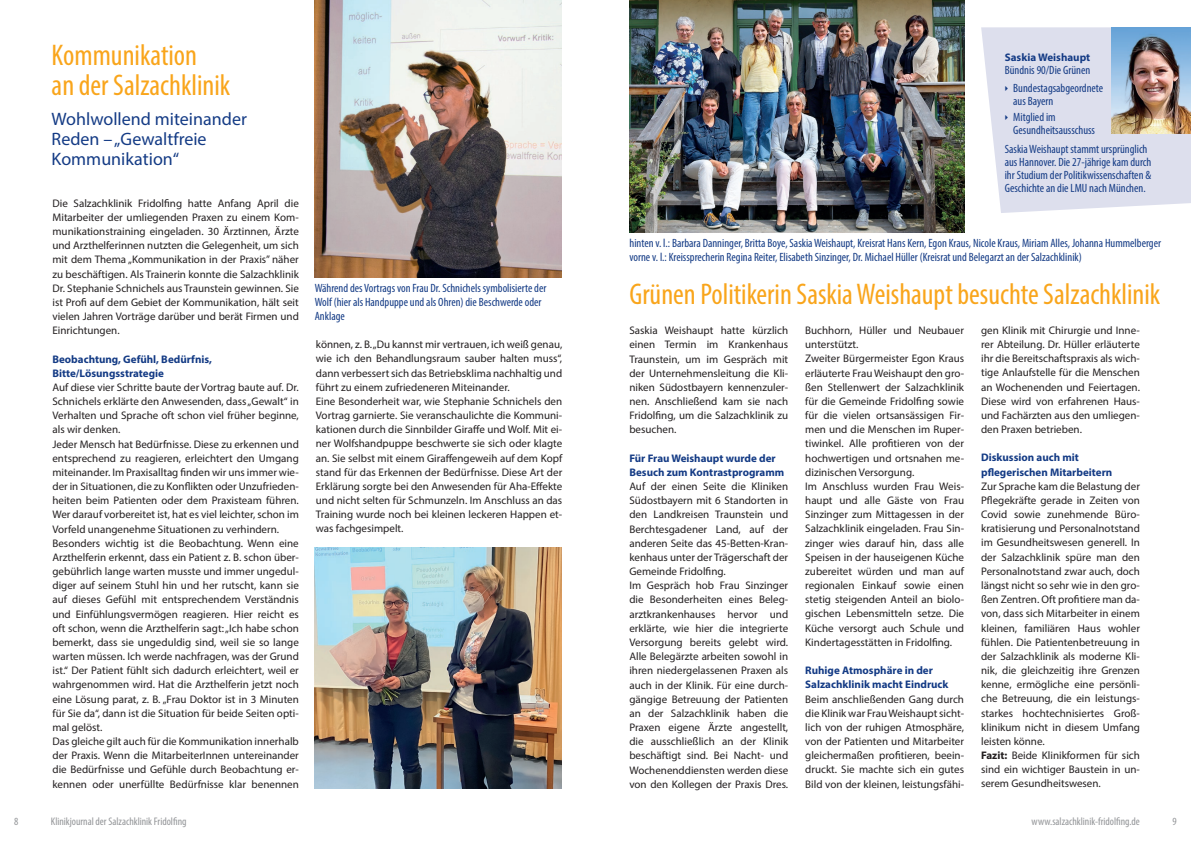
<style>
.page{position:relative;width:1191px;height:842px;background:#fff}
.page>*{position:absolute;margin:0;border:0;box-sizing:border-box;transform-origin:0 0}
.t1{font:condensed 30px/30px "Myriad Pro";color:#f9a51b}
.t2{font:18px/20px "Myriad Pro";color:#143b85}
.t3{font:condensed 12px/14.2px "Myriad Pro";color:#143b85}
.t4{font:11px/14.2px "Myriad Pro";color:#231f20}
.t5{font:700 11px/14.2px "Myriad Pro";color:#143b85}
.t6{font:condensed 11px "Myriad Pro";color:#939598}
.s1{font-weight:700}
</style>
<div class="page">
<img style="left:315px;top:0;width:246px;height:277px">
<img style="left:315px;top:548px;width:246px;height:240px">
<img style="left:629px;top:0;width:335px;height:232px">
<svg style="left:981px;top:27px;width:210px;height:186px;background:#cfd0db"></svg>
<h1 class="t1" style="left:52px;top:40px;width:180px">Kommunikation<br>an der Salzachklinik</h1>
<h2 class="t2" style="left:52px;top:109px;width:197px">Wohlwollend miteinander<br>Reden – „Gewaltfreie<br>Kommunikation“</h2>
<p class="t4" style="left:52px;top:196px;width:248px;text-align:justify">Die Salzachklinik Fridolfing hatte Anfang April die Mitarbeiter der umliegenden Praxen zu einem Kom&shy;munikationstraining eingeladen. 30 Ärztinnen, Ärzte und Arzthelferinnen nutzten die Gelegenheit, um sich mit dem Thema „Kommunikation in der Praxis” näher zu beschäftigen. Als Trainerin konnte die Salzachklinik Dr. Stephanie Schnichels aus Traunstein gewinnen. Sie ist Profi auf dem Gebiet der Kommunikation, hält seit vielen Jahren Vorträge darüber und berät Firmen und Einrichtungen.</p>
<p class="t5" style="left:52px;top:351px;width:161px">Beobachtung, Gefühl, Bedürfnis,<br>Bitte/Lösungsstrategie</p>
<p class="t4" style="left:52px;top:380px;width:248px">Auf diese vier Schritte baute der Vortrag baute auf. Dr.<br>Schnichels erklärte den Anwesenden, dass „Gewalt“ in Verhalten und Sprache oft schon viel früher beginne, als wir denken.<br>Jeder Mensch hat Bedürfnisse. Diese zu erkennen und entsprechend zu reagieren, erleichtert den Umgang miteinander. Im Praxisalltag finden wir uns immer wie&shy;der in Situationen, die zu Konflikten oder Unzufrieden&shy;heiten beim Patienten oder dem Praxisteam führen.<br>Wer darauf vorbereitet ist, hat es viel leichter, schon im Vorfeld unangenehme Situationen zu verhindern.<br>Besonders wichtig ist die Beobachtung. Wenn eine Arzthelferin erkennt, dass ein Patient z. B. schon über&shy;gebührlich lange warten musste und immer ungedul&shy;diger auf seinem Stuhl hin und her rutscht, kann sie auf dieses Gefühl mit entsprechendem Verständnis und Einfühlungsvermögen reagieren. Hier reicht es oft schon, wenn die Arzthelferin sagt: „Ich habe schon bemerkt, dass sie ungeduldig sind, weil sie so lange warten müssen. Ich werde nachfragen, was der Grund ist.“ Der Patient fühlt sich dadurch erleichtert, weil er wahrgenommen wird. Hat die Arzthelferin jetzt noch eine Lösung parat, z. B. „Frau Doktor ist in 3 Minuten für Sie da“, dann ist die Situation für beide Seiten opti&shy;mal gelöst.<br>Das gleiche gilt auch für die Kommunikation innerhalb der Praxis. Wenn die MitarbeiterInnen untereinander die Bedürfnisse und Gefühle durch Beobachtung er&shy;kennen oder unerfüllte Bedürfnisse klar benennen</p>
<p class="t3" style="left:315px;top:280px;width:233px">Während des Vortrags von Frau Dr. Schnichels symbolisierte der<br>Wolf (hier als Handpuppe und als Ohren) die Beschwerde oder<br>Anklage</p>
<p class="t4" style="left:316px;top:337px;width:248px">können, z. B. „Du kannst mir vertrauen, ich weiß genau, wie ich den Behandlungsraum sauber halten muss“, dann verbessert sich das Betriebsklima nachhaltig und führt zu einem zufriedeneren Miteinander.<br>Eine Besonderheit war, wie Stephanie Schnichels den Vortrag garnierte. Sie veranschaulichte die Kommuni&shy;kationen durch die Sinnbilder Giraffe und Wolf. Mit ei&shy;ner Wolfshandpuppe beschwerte sie sich oder klagte an. Sie selbst mit einem Giraffengeweih auf dem Kopf stand für das Erkennen der Bedürfnisse. Diese Art der Erklärung sorgte bei den Anwesenden für Aha-Effekte und nicht selten für Schmunzeln. Im Anschluss an das Training wurde noch bei kleinen leckeren Happen et&shy;was fachgesimpelt.</p>
<p class="t5" style="left:1004px;top:49px;width:87px">Saskia Weishaupt</p>
<p class="t3" style="left:1013px;top:60px;width:91px;line-height:18.7px;text-indent:-9px">Bündnis 90/Die Grünen<br>Bundestagsabgeordnete</p>
<p class="t3" style="left:1013px;top:93px;width:44px;line-height:15.8px">aus Bayern<br>Mitglied im</p>
<p class="t3" style="left:1004px;top:121px;width:144px;line-height:18.7px;text-indent:9px">Gesundheitsausschuss<br>Saskia Weishaupt stammt ursprünglich</p>
<p class="t3" style="left:1004px;top:155px;width:148px;line-height:13px;text-align:justify">aus Hannover. Die 27-jährige kam durch ihr Studium der Politikwissenschaften &amp; Geschichte an die LMU nach München.</p>
<p class="t3" style="left:629px;top:236px;width:533px">hinten v. l.: Barbara Danninger, Britta Boye, Saskia Weishaupt, Kreisrat Hans Kern, Egon Kraus, Nicole Kraus, Miriam Alles, Johanna Hummelberger vorne v. l.: Kreissprecherin Regina Reiter, Elisabeth Sinzinger, Dr. Michael Hüller (Kreisrat und Belegarzt an der Salzachklinik)</p>
<h1 class="t1" style="left:629px;top:279px;width:532px">Grünen Politikerin Saskia Weishaupt besuchte Salzachklinik</h1>
<p class="t4" style="left:629px;top:323px;width:160px;text-align:justify">Saskia Weishaupt hatte kürzlich einen Termin im Krankenhaus Traunstein, um im Gespräch mit der Unternehmensleitung die Kli&shy;niken Südostbayern kennenzuler&shy;nen. Anschließend kam sie nach Fridolfing, um die Salzachklinik zu besuchen.</p>
<p class="t5" style="left:629px;top:451px;width:156px">Für Frau Weishaupt wurde der<br>Besuch zum Kontrastprogramm</p>
<p class="t4" style="left:629px;top:479px;width:160px">Auf der einen Seite die Kliniken<br>Südostbayern mit 6 Standorten in den Landkreisen Traunstein und<br>Berchtesgadener Land, auf der anderen Seite das 45-Betten-Kran&shy;kenhaus unter der Trägerschaft der<br>Gemeinde Fridolfing.<br>Im Gespräch hob Frau Sinzinger die Besonderheiten eines Beleg&shy;arztkrankenhauses hervor und erklärte, wie hier die integrierte<br>Versorgung bereits gelebt wird.<br>Alle Belegärzte arbeiten sowohl in ihren niedergelassenen Praxen als auch in der Klinik. Für eine durch&shy;gängige Betreuung der Patienten an der Salzachklinik haben die<br>Praxen eigene Ärzte angestellt, die ausschließlich an der Klinik beschäftigt sind. Bei Nacht- und<br>Wochenenddiensten werden diese von den Kollegen der Praxis Dres.</p>
<p class="t4" style="left:805px;top:323px;width:160px">Buchhorn, Hüller und Neubauer unterstützt.<br>Zweiter Bürgermeister Egon Kraus erläuterte Frau Weishaupt den gro&shy;ßen Stellenwert der Salzachklinik für die Gemeinde Fridolfing sowie für die vielen ortsansässigen Fir&shy;men und die Menschen im Ruper&shy;tiwinkel. Alle profitieren von der hochwertigen und ortsnahen me&shy;dizinischen Versorgung.<br>Im Anschluss wurden Frau Weis&shy;haupt und alle Gäste von Frau<br>Sinzinger zum Mittagessen in der<br>Salzachklinik eingeladen. Frau Sin&shy;zinger wies darauf hin, dass alle<br>Speisen in der hauseigenen Küche zubereitet würden und man auf regionalen Einkauf sowie einen stetig steigenden Anteil an biolo&shy;gischen Lebensmitteln setze. Die<br>Küche versorgt auch Schule und<br>Kindertagesstätten in Fridolfing.</p>
<p class="t5" style="left:805px;top:663px;width:145px">Ruhige Atmosphäre in der<br>Salzachklinik macht Eindruck</p>
<p class="t4" style="left:805px;top:691px;width:160px;text-align:justify">Beim anschließenden Gang durch die Klinik war Frau Weishaupt sicht&shy;lich von der ruhigen Atmosphäre, von der Patienten und Mitarbeiter gleichermaßen profitieren, beein&shy;druckt. Sie machte sich ein gutes Bild von der kleinen, leistungsfähi-</p>
<p class="t4" style="left:981px;top:323px;width:160px;text-align:justify">gen Klinik mit Chirurgie und Inne&shy;rer Abteilung. Dr. Hüller erläuterte ihr die Bereitschaftspraxis als wich&shy;tige Anlaufstelle für die Menschen an Wochenenden und Feiertagen.<br>Diese wird von erfahrenen Haus&shy;und Fachärzten aus den umliegen&shy;den Praxen betrieben.</p>
<p class="t5" style="left:981px;top:450px;width:133px">Diskussion auch mit pflegerischen Mitarbeitern</p>
<p class="t4" style="left:981px;top:479px;width:160px">Zur Sprache kam die Belastung der<br>Pflegekräfte gerade in Zeiten von<br>Covid sowie zunehmende Büro&shy;kratisierung und Personalnotstand im Gesundheitswesen generell. In der Salzachklinik spüre man den<br>Personalnotstand zwar auch, doch längst nicht so sehr wie in den gro&shy;ßen Zentren. Oft profitiere man da&shy;von, dass sich Mitarbeiter in einem kleinen, familiären Haus wohler fühlen. Die Patientenbetreuung in der Salzachklinik als moderne Kli&shy;nik, die gleichzeitig ihre Grenzen kenne, ermögliche eine persönli&shy;che Betreuung, die ein leistungs&shy;starkes hochtechnisiertes Groß&shy;klinikum nicht in diesem Umfang leisten könne.<br><span class="s1">Fazit:</span> Beide Klinikformen für sich sind ein wichtiger Baustein in un&shy;serem Gesundheitswesen.</p>
<p class="t6" style="left:14px;top:815px;width:6px">8</p>
<p class="t6" style="left:51px;top:815px;width:137px">Klinikjournal der Salzachklinik Fridolfing</p>
<p class="t6" style="left:1031px;top:815px;width:110px">www.salzachklinik-fridolfing.de</p>
<p class="t6" style="left:1172px;top:815px;width:6px">9</p>
</div>
